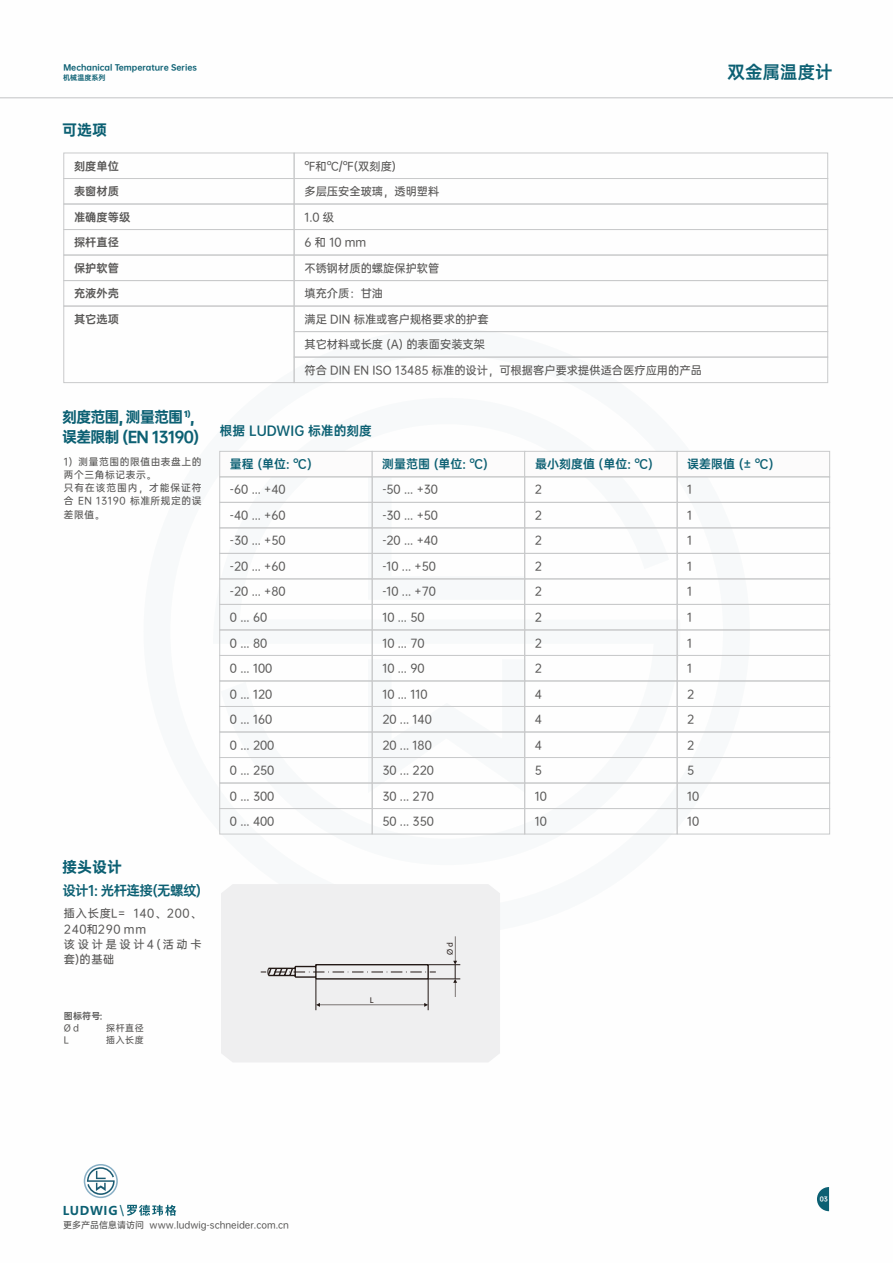
<style>
.page{position:relative;width:893px;height:1263px;background:#fff}
.page>*{position:absolute;margin:0;border:0;box-sizing:border-box;transform-origin:0 0}
.t1{font:17.55px "OPPO Sans B";color:#0c6073}
.t2{font:15px/19.8px "OPPO Sans H";letter-spacing:-.06em;color:#0c6073}
.t3{font:13.5px "OPPO Sans B";letter-spacing:-.045em;color:#0c6073}
.t4{font:12.75px "OPPO Sans B";color:#0c6073}
.t5{font:12px "OPPO Sans B";color:#0c6073}
.t6{font:700 12px "Microsoft Ya Hei";letter-spacing:.06em;color:#0c6073}
.t7{font:11.25px "OPPO Sans M";color:#595857}
.t8{font:11.25px "OPPO Sans B";color:#595857}
.t9{font:11.25px/15.6px "OPPO Sans M";letter-spacing:.06em;color:#595857}
.t10{font:11.25px/15.6px "OPPO Sans M";letter-spacing:.235em;color:#595857}
.t11{font:9.75px/13.4px "OPPO Sans M";letter-spacing:.06em;color:#595857}
.t12{font:9px "OPPO Sans M";color:#595857}
.t13{font:9px/11.9px "OPPO Sans M";letter-spacing:.06em;color:#595857}
.t14{font:9px "OPPO Sans B";color:#595857}
.t15{font:7.8px "OPPO Sans H";color:#0c6073}
.t16{font:7.5px "Microsoft Ya Hei";color:#231916}
.t17{font:7.05px "OPPO Sans B";color:#0c6073}
.t18{font:6px "OPPO Sans H";color:#fff}
.s1{font-family:"Arial";font-weight:400;font-size:15.15px}
</style>
<div class="page">
<hr style="left:0;top:97px;width:893px;height:1px;background:#c9cacb">
<svg style="left:63px;top:153px;width:765px;height:230px"></svg>
<svg style="left:219px;top:451px;width:611px;height:383px"></svg>
<div style="left:221px;top:884px;width:279px;height:178px;background:#efeff0"></div>
<svg style="left:453px;top:936px;width:4px;height:61px"></svg>
<hr style="left:428px;top:964px;width:32px;height:1px;background:#231916">
<hr style="left:428px;top:978px;width:32px;height:1px;background:#231916">
<hr style="left:428px;top:979px;width:1px;height:31px;background:#231916">
<hr style="left:316px;top:979px;width:1px;height:31px;background:#231916">
<svg style="left:316px;top:1003px;width:112px;height:4px"></svg>
<svg style="left:261px;top:963px;width:175px;height:17px"></svg>
<svg style="left:817px;top:1187px;width:12px;height:24px"></svg>
<svg style="left:84px;top:1164px;width:34px;height:34px"></svg>
<svg style="left:127px;top:1205px;width:49px;height:11px"></svg>
<p class="t15" style="left:63px;top:63px;width:135px">Mechanical Temperature Series</p>
<h1 class="t1" style="left:728px;top:63px;width:107px">双金属温度计</h1>
<p class="t17" style="left:63px;top:74px;width:44px">机械温度系列</p>
<h2 class="t2" style="left:62px;top:120px;width:47px">可选项</h2>
<p class="t8" style="left:74px;top:160px;width:46px">刻度单位</p>
<p class="t8" style="left:74px;top:186px;width:46px">表窗材质</p>
<p class="t8" style="left:74px;top:211px;width:58px">准确度等级</p>
<p class="t8" style="left:74px;top:237px;width:46px">探杆直径</p>
<p class="t8" style="left:74px;top:262px;width:46px">保护软管</p>
<p class="t8" style="left:74px;top:288px;width:46px">充液外壳</p>
<p class="t8" style="left:74px;top:313px;width:46px">其它选项</p>
<h2 class="t2" style="left:62px;top:407px;width:139px">刻度范围, 测量范围¹⁾,误差限制 (EN 13190)</h2>
<p class="t7" style="left:304px;top:160px;width:93px">℉和℃/℉(双刻度)</p>
<p class="t7" style="left:304px;top:186px;width:136px">多层压安全玻璃，透明塑料</p>
<p class="t7" style="left:304px;top:211px;width:31px">1.0 级</p>
<p class="t7" style="left:304px;top:237px;width:63px">6 和 10 mm</p>
<p class="t7" style="left:304px;top:262px;width:136px">不锈钢材质的螺旋保护软管</p>
<p class="t7" style="left:304px;top:288px;width:80px">填充介质：甘油</p>
<p class="t7" style="left:304px;top:313px;width:186px">满足 DIN 标准或客户规格要求的护套</p>
<p class="t7" style="left:304px;top:339px;width:182px">其它材料或长度 (A) 的表面安装支架</p>
<p class="t7" style="left:304px;top:364px;width:399px">符合 DIN EN ISO 13485 标准的设计，可根据客户要求提供适合医疗应用的产品</p>
<p class="t4" style="left:220px;top:424px;width:154px">根据 LUDWIG 标准的刻度</p>
<p class="t11" style="left:64px;top:454px;width:139px">1) 测量范围的限值由表盘上的两个三角标记表示。<br>只有在该范围内，才能保证符合 EN 13190 标准所规定的误差限值。</p>
<p class="t5" style="left:230px;top:458px;width:83px">量程 (单位: ℃)</p>
<p class="t5" style="left:382px;top:458px;width:107px">测量范围 (单位: ℃)</p>
<p class="t5" style="left:535px;top:458px;width:119px">最小刻度值 (单位: ℃)</p>
<p class="t5" style="left:687px;top:458px;width:88px">误差限值 (± ℃)</p>
<p class="t7" style="left:230px;top:484px;width:57px">-60 ... +40</p>
<p class="t7" style="left:230px;top:509px;width:57px">-40 ... +60</p>
<p class="t7" style="left:230px;top:535px;width:57px">-30 ... +50</p>
<p class="t7" style="left:230px;top:560px;width:57px">-20 ... +60</p>
<p class="t7" style="left:230px;top:586px;width:57px">-20 ... +80</p>
<p class="t7" style="left:230px;top:611px;width:39px">0 ... 60</p>
<p class="t7" style="left:230px;top:637px;width:39px">0 ... 80</p>
<p class="t7" style="left:230px;top:662px;width:44px">0 ... 100</p>
<p class="t7" style="left:230px;top:688px;width:44px">0 ... 120</p>
<p class="t7" style="left:230px;top:713px;width:44px">0 ... 160</p>
<p class="t7" style="left:230px;top:739px;width:46px">0 ... 200</p>
<p class="t7" style="left:230px;top:765px;width:46px">0 ... 250</p>
<p class="t7" style="left:230px;top:790px;width:46px">0 ... 300</p>
<p class="t7" style="left:230px;top:816px;width:46px">0 ... 400</p>
<p class="t7" style="left:382px;top:484px;width:57px">-50 ... +30</p>
<p class="t7" style="left:382px;top:509px;width:57px">-30 ... +50</p>
<p class="t7" style="left:382px;top:535px;width:57px">-20 ... +40</p>
<p class="t7" style="left:382px;top:560px;width:55px">-10 ... +50</p>
<p class="t7" style="left:382px;top:586px;width:55px">-10 ... +70</p>
<p class="t7" style="left:382px;top:611px;width:44px">10 ... 50</p>
<p class="t7" style="left:382px;top:637px;width:44px">10 ... 70</p>
<p class="t7" style="left:382px;top:662px;width:44px">10 ... 90</p>
<p class="t7" style="left:382px;top:688px;width:47px">10 ... 110</p>
<p class="t7" style="left:382px;top:713px;width:51px">20 ... 140</p>
<p class="t7" style="left:382px;top:739px;width:51px">20 ... 180</p>
<p class="t7" style="left:382px;top:765px;width:53px">30 ... 220</p>
<p class="t7" style="left:382px;top:790px;width:53px">30 ... 270</p>
<p class="t7" style="left:382px;top:816px;width:53px">50 ... 350</p>
<p class="t7" style="left:535px;top:484px;width:9px">2</p>
<p class="t7" style="left:535px;top:509px;width:9px">2</p>
<p class="t7" style="left:535px;top:535px;width:9px">2</p>
<p class="t7" style="left:535px;top:560px;width:9px">2</p>
<p class="t7" style="left:535px;top:586px;width:9px">2</p>
<p class="t7" style="left:535px;top:611px;width:9px">2</p>
<p class="t7" style="left:535px;top:637px;width:9px">2</p>
<p class="t7" style="left:535px;top:662px;width:9px">2</p>
<p class="t7" style="left:535px;top:688px;width:9px">4</p>
<p class="t7" style="left:535px;top:713px;width:9px">4</p>
<p class="t7" style="left:535px;top:739px;width:9px">4</p>
<p class="t7" style="left:535px;top:765px;width:9px">5</p>
<p class="t7" style="left:535px;top:790px;width:14px">10</p>
<p class="t7" style="left:535px;top:816px;width:14px">10</p>
<p class="t7" style="left:687px;top:484px;width:6px">1</p>
<p class="t7" style="left:687px;top:509px;width:6px">1</p>
<p class="t7" style="left:687px;top:535px;width:6px">1</p>
<p class="t7" style="left:687px;top:560px;width:6px">1</p>
<p class="t7" style="left:687px;top:586px;width:6px">1</p>
<p class="t7" style="left:687px;top:611px;width:6px">1</p>
<p class="t7" style="left:687px;top:637px;width:6px">1</p>
<p class="t7" style="left:687px;top:662px;width:6px">1</p>
<p class="t7" style="left:687px;top:688px;width:9px">2</p>
<p class="t7" style="left:687px;top:713px;width:9px">2</p>
<p class="t7" style="left:687px;top:739px;width:9px">2</p>
<p class="t7" style="left:687px;top:765px;width:9px">5</p>
<p class="t7" style="left:687px;top:790px;width:14px">10</p>
<p class="t7" style="left:687px;top:816px;width:14px">10</p>
<h2 class="t2" style="left:62px;top:857px;width:62px">接头设计</h2>
<p class="t3" style="left:62px;top:884px;width:140px">设计1: 光杆连接(无螺纹)</p>
<p class="t9" style="left:64px;top:905px;width:139px">插入长度L= 140、200、<br>240和290 mm</p>
<p class="t10" style="left:64px;top:936px;width:139px">该设计是设计4(活动卡套)的基础</p>
<p class="t14" style="left:64px;top:1011px;width:40px">图标符号:</p>
<p class="t12" style="left:64px;top:1035px;width:7px">L</p>
<p class="t13" style="left:106px;top:1022px;width:39px">探杆直径插入长度</p>
<p class="t12" style="left:64px;top:1023px;width:16px">Ød</p>
<p class="t6" style="left:63px;top:1205px;width:63px">LUDWIG <span class="s1">\</span></p>
<p class="t12" style="left:63px;top:1220px;width:227px">更多产品信息请访问 www.ludwig-schneider.com.cn</p>
<p class="t16" style="left:370px;top:997px;width:5px">L</p>
<p class="t16" style="left:447px;top:955px;width:15px;rotate:-90deg">Ø d</p>
<p class="t18" style="left:820px;top:1196px;width:10px">03</p>
</div>
